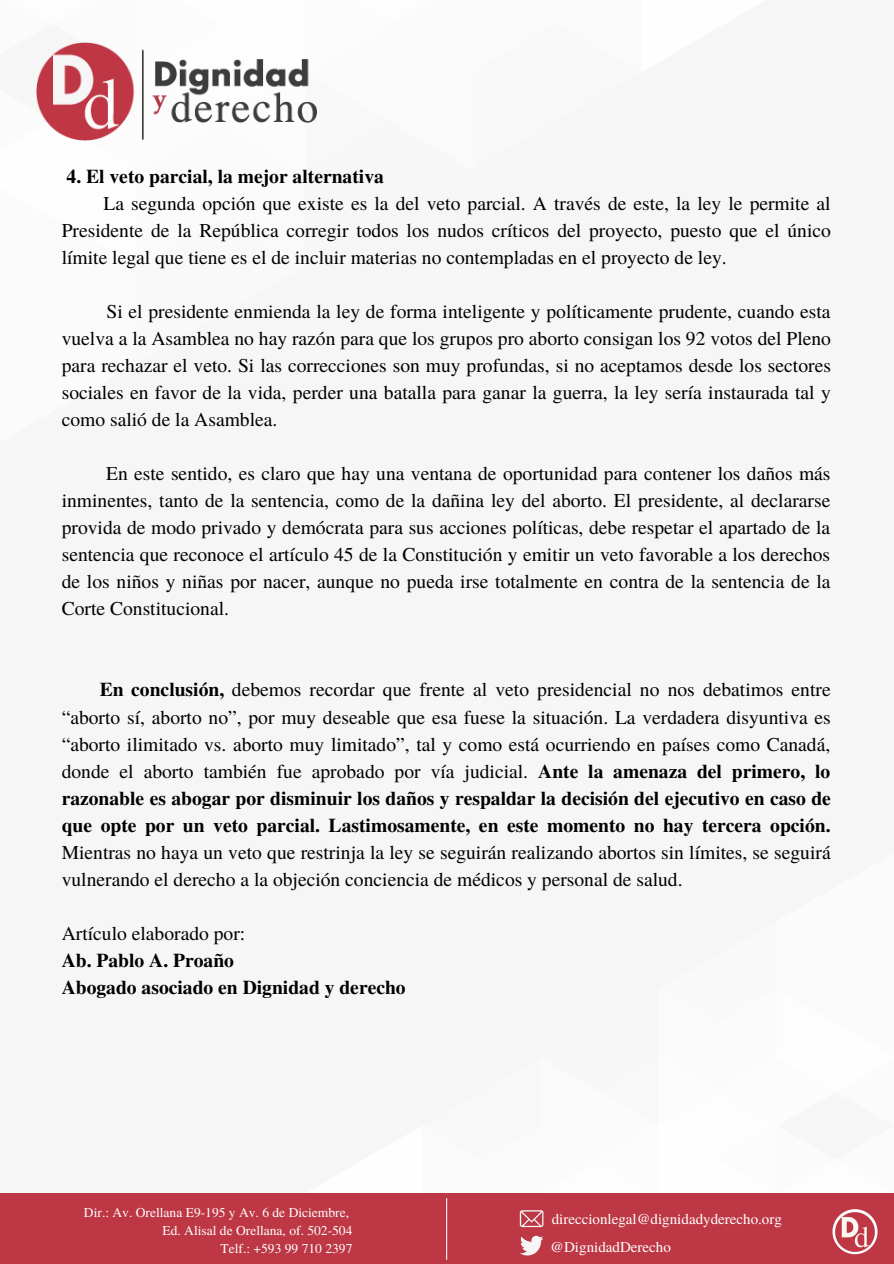
<style>
.page{position:relative;width:894px;height:1264px;background:#fff}
.page>*{position:absolute;margin:0;border:0;box-sizing:border-box;transform-origin:0 0}
.t1{font:19.5px/27px "Te X Gyre Termes";color:#000;text-align:justify}
.t2{font:700 19.5px "Te X Gyre Termes";color:#000}
.t3{font:15px "Te X Gyre Termes";color:#fff}
.t4{font:13.5px "Te X Gyre Termes";color:#fff}
.s1{font-weight:700}
</style>
<div class="page">
<div style="left:0;top:0;width:893px;height:1263px;background:#f6f6f6"></div>
<img style="left:37px;top:42px;width:279px;height:98px">
<div style="left:0;top:1193px;width:893px;height:70px;background:#bd3744"></div>
<svg style="left:519px;top:1235px;width:24px;height:20px"></svg>
<svg style="left:519px;top:1210px;width:24px;height:17px"></svg>
<hr style="left:446px;top:1198px;width:1px;height:61px;background:#f6f6f6">
<img style="left:832px;top:1209px;width:45px;height:45px">
<p class="t2" style="left:67px;top:161px;width:319px">4. El veto parcial, la mejor alternativa</p>
<p class="t1" style="left:62px;top:189px;width:770px;text-indent:42px">La segunda opción que existe es la del veto parcial. A través de este, la ley le permite al Presidente de la República corregir todos los nudos críticos del proyecto, puesto que el único límite legal que tiene es el de incluir materias no contempladas en el proyecto de ley.</p>
<p class="t1" style="left:62px;top:297px;width:770px;text-indent:45px">Si el presidente enmienda la ley de forma inteligente y políticamente prudente, cuando esta vuelva a la Asamblea no hay razón para que los grupos pro aborto consigan los 92 votos del Pleno para rechazar el veto. Si las correcciones son muy profundas, si no aceptamos desde los sectores sociales en favor de la vida, perder una batalla para ganar la guerra, la ley sería instaurada tal y como salió de la Asamblea.</p>
<p class="t1" style="left:62px;top:459px;width:770px;text-indent:44px">En este sentido, es claro que hay una ventana de oportunidad para contener los daños más inminentes, tanto de la sentencia, como de la dañina ley del aborto. El presidente, al declararse provida de modo privado y demócrata para sus acciones políticas, debe respetar el apartado de la sentencia que reconoce el artículo 45 de la Constitución y emitir un veto favorable a los derechos de los niños y niñas por nacer, aunque no pueda irse totalmente en contra de la sentencia de la Corte Constitucional.</p>
<p class="t1" style="left:62px;top:675px;width:770px;text-indent:38px"><span class="s1">En conclusión,</span> debemos recordar que frente al veto presidencial no nos debatimos entre “aborto sí, aborto no”, por muy deseable que esa fuese la situación. La verdadera disyuntiva es “aborto ilimitado vs. aborto muy limitado”, tal y como está ocurriendo en países como Canadá, donde el aborto también fue aprobado por vía judicial. <span class="s1">Ante la amenaza del primero, lo razonable es abogar por disminuir los daños y respaldar la decisión del ejecutivo en caso de que opte por un veto parcial. Lastimosamente, en este momento no hay tercera opción.<br></span>Mientras no haya un veto que restrinja la ley se seguirán realizando abortos sin límites, se seguirá vulnerando el derecho a la objeción conciencia de médicos y personal de salud.</p>
<p class="t1" style="left:62px;top:918px;width:185px">Artículo elaborado por:</p>
<p class="t2" style="left:62px;top:945px;width:174px">Ab. Pablo A. Proaño</p>
<p class="t2" style="left:62px;top:972px;width:345px">Abogado asociado en Dignidad y derecho</p>
<p class="t4" style="left:84px;top:1202px;width:266px">Dir.: Av. Orellana E9-195 y Av. 6 de Diciembre,</p>
<p class="t4" style="left:162px;top:1220px;width:191px">Ed. Alisal de Orellana, of. 502-504</p>
<p class="t4" style="left:220px;top:1238px;width:133px">Telf.: +593 99 710 2397</p>
<p class="t3" style="left:550px;top:1235px;width:122px">@DignidadDerecho</p>
<p class="t3" style="left:551px;top:1208px;width:232px">direccionlegal@dignidadyderecho.org</p>
</div>
